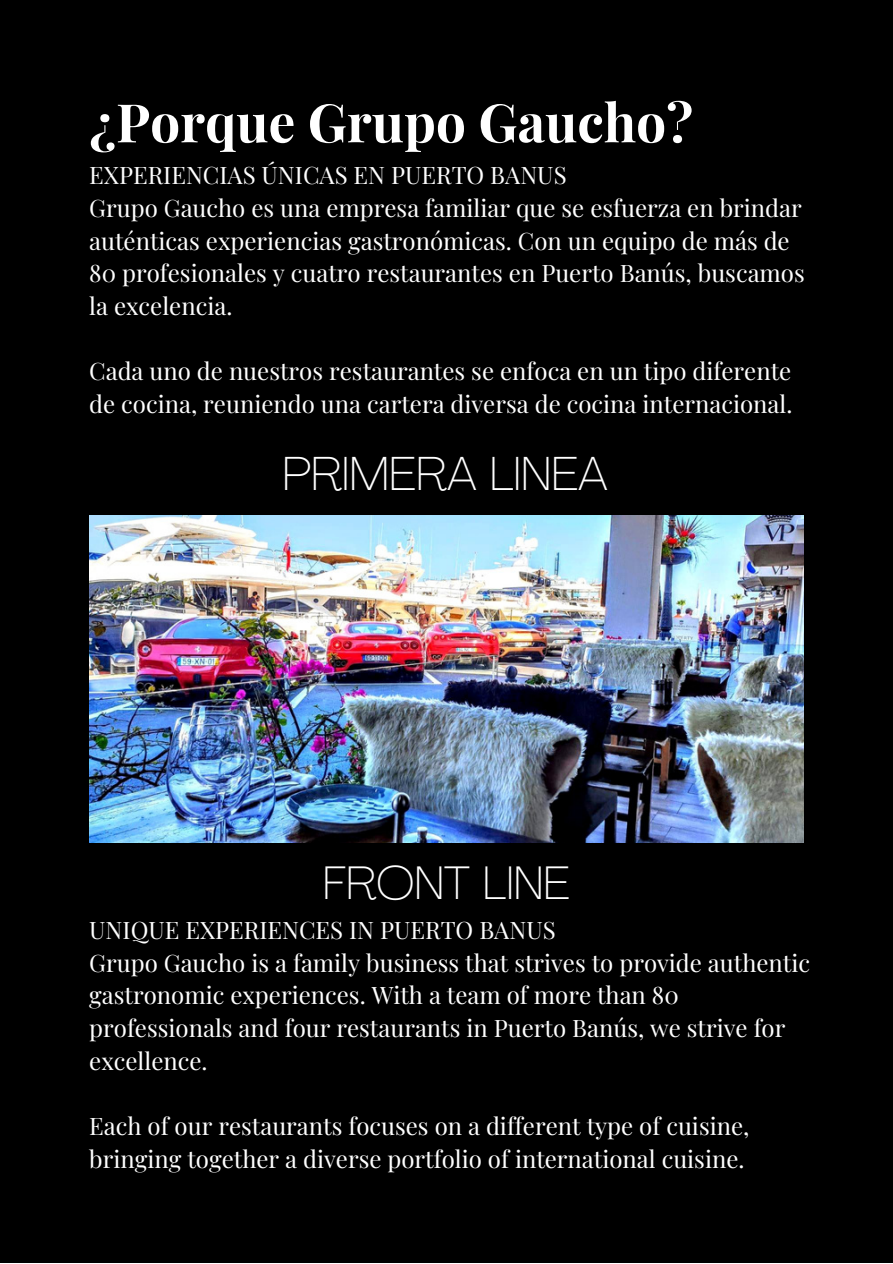
<style>
.page{position:relative;width:893px;height:1264px;background:#fff}
.page>*{position:absolute;margin:0;border:0;box-sizing:border-box;transform-origin:0 0}
.t1{font:700 53.25px "Playfair Display";color:#fff}
.t2{font:100 47.25px "Agrandir";color:#fff}
.t3{font:100 46.5px "Agrandir";color:#fff}
.t4{font:24px/32.5px "Playfair Display";color:#fff}
</style>
<div class="page">
<div style="left:0;top:0;width:892px;height:1262px;background:#000"></div>
<img style="left:89px;top:515px;width:714px;height:327px">
<p class="t1" style="left:89px;top:85px;width:605px">¿Porque Grupo Gaucho?</p>
<p class="t4" style="left:89px;top:158px;width:479px">EXPERIENCIAS ÚNICAS EN PUERTO BANUS</p>
<p class="t4" style="left:89px;top:191px;width:717px">Grupo Gaucho es una empresa familiar que se esfuerza en brindar auténticas experiencias gastronómicas. Con un equipo de más de 80 profesionales y cuatro restaurantes en Puerto Banús, buscamos la excelencia.</p>
<p class="t4" style="left:89px;top:354px;width:704px">Cada uno de nuestros restaurantes se enfoca en un tipo diferente de cocina, reuniendo una cartera diversa de cocina internacional.</p>
<p class="t2" style="left:282px;top:454px;width:327px">PRIMERA LINEA</p>
<p class="t3" style="left:323px;top:864px;width:249px">FRONT LINE</p>
<p class="t4" style="left:89px;top:913px;width:468px">UNIQUE EXPERIENCES IN PUERTO BANUS</p>
<p class="t4" style="left:89px;top:945px;width:722px">Grupo Gaucho is a family business that strives to provide authentic gastronomic experiences. With a team of more than 80 professionals and four restaurants in Puerto Banús, we strive for excellence.</p>
<p class="t4" style="left:89px;top:1108px;width:661px">Each of our restaurants focuses on a different type of cuisine, bringing together a diverse portfolio of international cuisine.</p>
</div>
